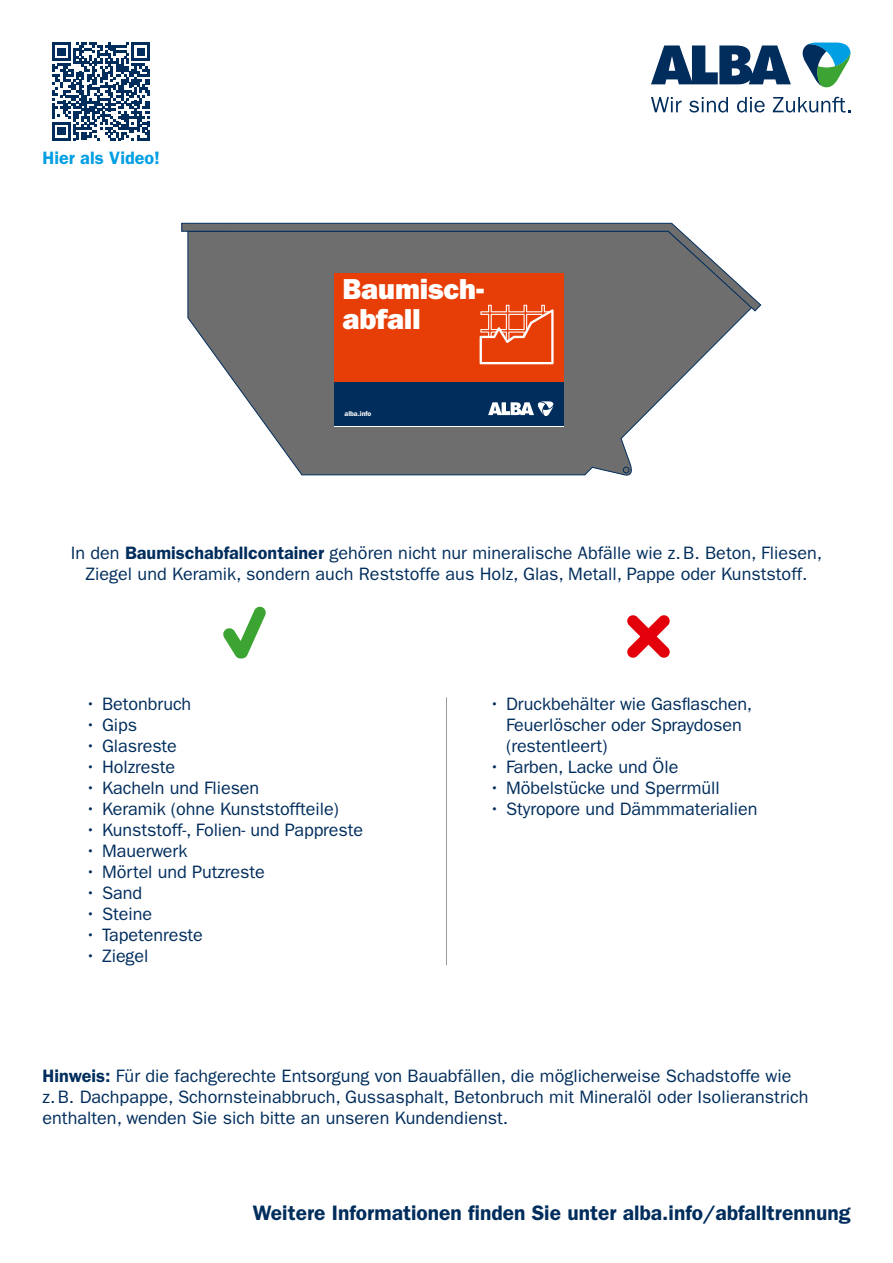
<style>
.page{position:relative;width:893px;height:1263px;background:#fff}
.page>*{position:absolute;margin:0;border:0;box-sizing:border-box;transform-origin:0 0}
.t1{font:800 28.95px/29.5px "Franklin Gothic LT Pro";letter-spacing:-.005em;color:#fff}
.t2{font:21px "Franklin Gothic LT Pro Dm";color:#002d5c}
.t3{font:18px/21px "Franklin Gothic LT Pro";color:#002d5c}
.t4{font:18px "Franklin Gothic LT Pro Dm";color:#009ee3}
.t5{font:7.05px "Franklin Gothic LT Pro Dm";color:#fff}
.s1{font-family:"Franklin Gothic LT Pro Dm"}
</style>
<div class="page">
<svg style="left:802px;top:43px;width:48px;height:45px"></svg>
<svg style="left:651px;top:97px;width:31px;height:15px"></svg>
<svg style="left:689px;top:97px;width:39px;height:16px"></svg>
<svg style="left:737px;top:97px;width:28px;height:16px"></svg>
<svg style="left:773px;top:96px;width:77px;height:17px"></svg>
<svg style="left:651px;top:45px;width:140px;height:39px"></svg>
<svg style="left:627px;top:615px;width:43px;height:43px"></svg>
<svg style="left:223px;top:606px;width:43px;height:53px"></svg>
<hr style="left:446px;top:697px;width:1px;height:268px;background:#9c9c9d">
<svg style="left:187px;top:312px;width:561px;height:164px"></svg>
<svg style="left:623px;top:467px;width:6px;height:6px"></svg>
<svg style="left:181px;top:222px;width:580px;height:90px;background:#7a7b7c"></svg>
<div style="left:334px;top:382px;width:230px;height:44px;background:#002d5c"></div>
<svg style="left:488px;top:401px;width:65px;height:15px"></svg>
<div style="left:334px;top:273px;width:230px;height:108px;background:#e73e07"></div>
<svg style="left:480px;top:305px;width:74px;height:59px"></svg>
<svg style="left:52px;top:43px;width:98px;height:97px"></svg>
<p class="t4" style="left:43px;top:147px;width:119px">Hier als Video!</p>
<h1 class="t1" style="left:343px;top:275px;width:143px">Baumisch&shy;abfall</h1>
<p class="t5" style="left:345px;top:409px;width:28px">alba.info</p>
<p class="t3" style="left:71px;top:542px;width:753px;text-align:center">In den <span class="s1">Baumischabfallcontainer</span> gehören nicht nur mineralische Abfälle wie z.B. Beton, Fliesen,<br>Ziegel und Keramik, sondern auch Reststoffe aus Holz, Glas, Metall, Pappe oder Kunststoff.</p>
<p class="t3" style="left:85px;top:693px;width:108px">• Betonbruch</p>
<p class="t3" style="left:85px;top:714px;width:54px">• Gips</p>
<p class="t3" style="left:85px;top:735px;width:93px">• Glasreste</p>
<p class="t3" style="left:85px;top:756px;width:92px">• Holzreste</p>
<p class="t3" style="left:85px;top:777px;width:176px">• Kacheln und Fliesen</p>
<p class="t3" style="left:85px;top:798px;width:255px">• Keramik (ohne Kunststoffteile)</p>
<p class="t3" style="left:85px;top:819px;width:280px">• Kunststoff-, Folien- und Pappreste</p>
<p class="t3" style="left:85px;top:840px;width:104px">• Mauerwerk</p>
<p class="t3" style="left:85px;top:861px;width:181px">• Mörtel und Putzreste</p>
<p class="t3" style="left:85px;top:882px;width:59px">• Sand</p>
<p class="t3" style="left:85px;top:903px;width:69px">• Steine</p>
<p class="t3" style="left:85px;top:924px;width:119px">• Tapetenreste</p>
<p class="t3" style="left:85px;top:945px;width:65px">• Ziegel</p>
<p class="t3" style="left:506px;top:693px;width:248px;text-indent:-17px">• Druckbehälter wie Gasflaschen,<br>Feuerlöscher oder Spraydosen (restentleert)</p>
<p class="t3" style="left:489px;top:756px;width:191px">• Farben, Lacke und Öle</p>
<p class="t3" style="left:489px;top:777px;width:232px">• Möbelstücke und Sperrmüll</p>
<p class="t3" style="left:489px;top:798px;width:270px">• Styropore und Dämmmaterialien</p>
<p class="t3" style="left:43px;top:1065px;width:767px"><span class="s1">Hinweis:</span> Für die fachgerechte Entsorgung von Bauabfällen, die möglicherweise Schadstoffe wie z.B. Dachpappe, Schornsteinabbruch, Gussasphalt, Betonbruch mit Mineralöl oder Isolieranstrich enthalten, wenden Sie sich bitte an unseren Kundendienst.</p>
<p class="t2" style="left:253px;top:1201px;width:599px">Weitere Informationen finden Sie unter alba.info/abfalltrennung</p>
</div>
